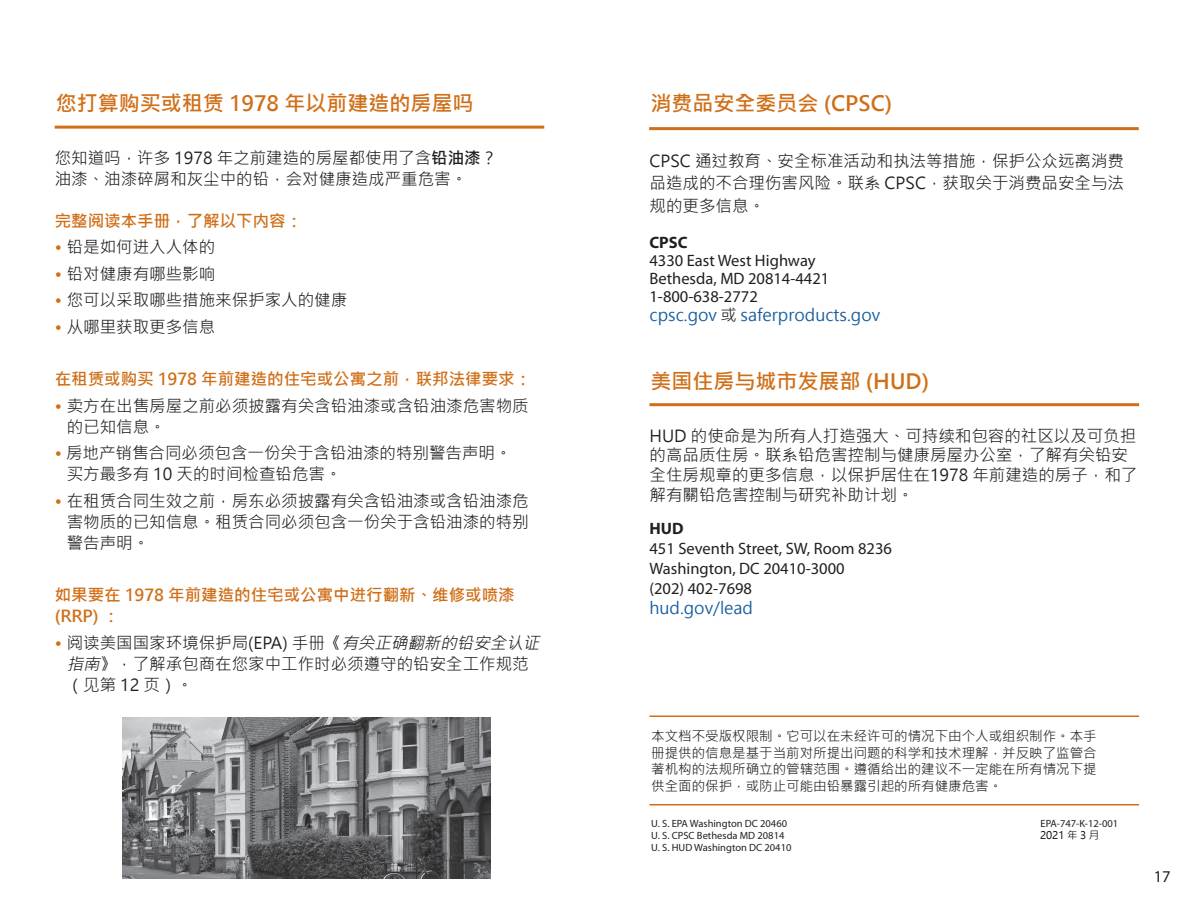
<style>
.page{position:relative;width:1188px;height:918px;background:#fff}
.page>*{position:absolute;margin:0;border:0;box-sizing:border-box;transform-origin:0 0}
.t1{font:21px "Microsoft Jheng Hei UI Bold";color:#d06f18}
.t2{font:16.5px/21px "Microsoft Jheng Hei UI Regular";color:#231f20}
.t3{font:16.5px/18.3px "Myriad Pro";color:#231f20}
.t4{font:16.5px/21px "Microsoft Jheng Hei UI Bold";color:#d06f18}
.t5{font:13.5px/16.5px "Microsoft Jheng Hei UI Regular";color:#231f20;text-align:justify}
.t6{font:10.5px "Myriad Pro";color:#231f20}
.t7{font:10.5px "Microsoft Jheng Hei UI Regular";color:#000}
.s1{font-family:"Microsoft Jheng Hei UI Bold"}
.s2{color:#d06f18}
.s3{font-style:italic}
.s4{font-weight:700}
.s5{font-family:"Microsoft Jheng Hei UI Regular";color:#175d9e}
.s6{font-family:"Microsoft Jheng Hei UI Regular"}
</style>
<div class="page">
<hr style="left:55px;top:126px;width:489px;height:3px;background:#d06f18">
<hr style="left:649px;top:127px;width:490px;height:3px;background:#d06f18">
<hr style="left:650px;top:403px;width:489px;height:3px;background:#d06f18">
<hr style="left:650px;top:716px;width:489px;height:1px;background:#d06f18">
<hr style="left:650px;top:804px;width:489px;height:2px;background:#d06f18">
<img style="left:123px;top:717px;width:367px;height:162px">
<p class="t1" style="left:56px;top:91px;width:419px">您打算购买或租赁 1978 年以前建造的房屋吗</p>
<p class="t2" style="left:55px;top:147px;width:444px">您知道吗，许多 1978 年之前建造的房屋都使用了含<span class="s1">铅油漆</span>？油漆、油漆碎屑和灰尘中的铅，会对健康造成严重危害。</p>
<p class="t4" style="left:55px;top:210px;width:249px">完整阅读本手册，了解以下内容：</p>
<p class="t2" style="left:55px;top:237px;width:162px"><span class="s2">•</span> 铅是如何进入人体的</p>
<p class="t2" style="left:55px;top:263px;width:162px"><span class="s2">•</span> 铅对健康有哪些影响</p>
<p class="t2" style="left:55px;top:290px;width:294px"><span class="s2">•</span> 您可以采取哪些措施来保护家人的健康</p>
<p class="t2" style="left:55px;top:316px;width:162px"><span class="s2">•</span> 从哪里获取更多信息</p>
<p class="t4" style="left:55px;top:369px;width:478px">在租赁或购买 1978 年前建造的住宅或公寓之前，联邦法律要求：</p>
<p class="t2" style="left:67px;top:395px;width:463px;text-indent:-12px"><span class="s2">•</span> 卖方在出售房屋之前必须披露有关含铅油漆或含铅油漆危害物质的已知信息。</p>
<p class="t2" style="left:67px;top:443px;width:446px;text-indent:-12px"><span class="s2">•</span> 房地产销售合同必须包含一份关于含铅油漆的特别警告声明。买方最多有 10 天的时间检查铅危害。</p>
<p class="t2" style="left:67px;top:490px;width:463px;text-align:justify;text-indent:-12px"><span class="s2">•</span> 在租赁合同生效之前，房东必须披露有关含铅油漆或含铅油漆危害物质的已知信息。租赁合同必须包含一份关于含铅油漆的特别警告声明。</p>
<p class="t4" style="left:55px;top:585px;width:462px">如果要在 1978 年前建造的住宅或公寓中进行翻新、维修或喷漆(RRP) ：</p>
<p class="t2" style="left:67px;top:632px;width:479px;text-indent:-12px"><span class="s2">•</span> 阅读美国国家环境保护局(EPA) 手册《<span class="s3">有关正确翻新的铅安全认证指南</span>》，了解承包商在您家中工作时必须遵守的铅安全工作规范（见第 12 页）。</p>
<p class="t1" style="left:651px;top:91px;width:243px">消费品安全委员会 (CPSC)</p>
<p class="t2" style="left:650px;top:149px;width:476px;line-height:22.5px;text-align:justify">CPSC 通过教育、安全标准活动和执法等措施，保护公众远离消费品造成的不合理伤害风险。联系 CPSC，获取关于消费品安全与法规的更多信息。</p>
<p class="t3" style="left:650px;top:233px;width:232px"><span class="s4">CPSC<br></span>4330 East West Highway<br>Bethesda, MD 20814-4421<br>1-800-638-2772<br><span class="s5">cpsc.gov</span> <span class="s6">或</span> <span class="s5">saferproducts.gov</span></p>
<p class="t1" style="left:651px;top:368px;width:280px">美国住房与城市发展部 (HUD)</p>
<p class="t2" style="left:650px;top:426px;width:489px;line-height:19.8px">HUD 的使命是为所有人打造强大、可持续和包容的社区以及可负担的高品质住房。联系铅危害控制与健康房屋办公室，了解有关铅安全住房规章的更多信息，以保护居住在1978 年前建造的房子，和了解有關铅危害控制与研究补助计划。</p>
<p class="t3" style="left:650px;top:519px;width:244px;line-height:19.8px"><span class="s4">HUD<br></span>451 Seventh Street, SW, Room 8236<br>Washington, DC 20410-3000<br>(202) 402-7698<br><span class="s5">hud.gov/lead</span></p>
<p class="t5" style="left:651px;top:728px;width:447px">本文档不受版权限制。它可以在未经许可的情况下由个人或组织制作。本手册提供的信息是基于当前对所提出问题的科学和技术理解，并反映了监管合著机构的法规所确立的管辖范围。遵循给出的建议不一定能在所有情况下提供全面的保护，或防止可能由铅暴露引起的所有健康危害。</p>
<p class="t6" style="left:651px;top:817px;width:137px">U. S. EPA Washington DC 20460</p>
<p class="t6" style="left:1041px;top:817px;width:79px">EPA-747-K-12-001</p>
<p class="t6" style="left:651px;top:829px;width:135px">U. S. CPSC Bethesda MD 20814</p>
<p class="t7" style="left:1040px;top:829px;width:61px">2021 年 3 月</p>
<p class="t6" style="left:651px;top:841px;width:142px">U. S. HUD Washington DC 20410</p>
<p class="t3" style="left:1154px;top:867px;width:18px">17</p>
</div>
